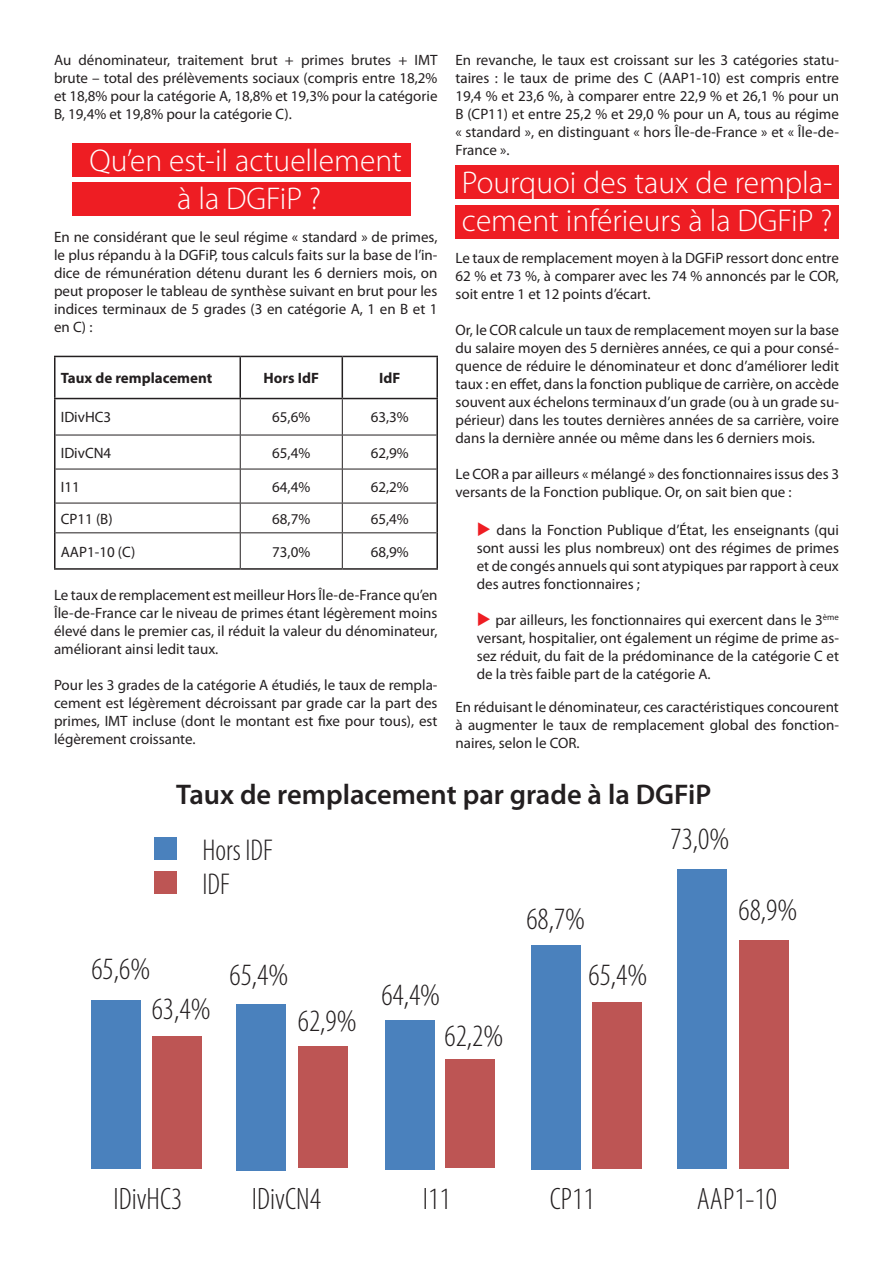
<style>
.page{position:relative;width:893px;height:1263px;background:#fff}
.page>*{position:absolute;margin:0;border:0;box-sizing:border-box;transform-origin:0 0}
.t1{font:300 31.5px/37.8px "Myriad Pro";color:#fff}
.t2{font:300 condensed 31.2px "Myriad Pro";color:#231f20}
.t3{font:300 condensed 30.15px/34px "Myriad Pro";color:#231f20}
.t4{font:600 28.5px "Myriad Pro";color:#231f20}
.t5{font:15px/18px "Myriad Pro";color:#231f20;text-align:justify}
.t6{font:700 15px "Myriad Pro";color:#231f20}
.s1{color:#ee1d23}
</style>
<div class="page">
<div style="left:455px;top:166px;width:384px;height:33px;background:#ee1d23"></div>
<div style="left:455px;top:205px;width:384px;height:33px;background:#ee1d23"></div>
<div style="left:72px;top:144px;width:339px;height:33px;background:#ee1d23"></div>
<div style="left:72px;top:183px;width:339px;height:33px;background:#ee1d23"></div>
<hr style="left:54px;top:399px;width:2px;height:36px;background:#231f20">
<hr style="left:436px;top:399px;width:2px;height:36px;background:#231f20">
<hr style="left:54px;top:435px;width:2px;height:34px;background:#231f20">
<hr style="left:436px;top:435px;width:2px;height:34px;background:#231f20">
<hr style="left:54px;top:469px;width:2px;height:34px;background:#231f20">
<hr style="left:436px;top:469px;width:2px;height:34px;background:#231f20">
<hr style="left:54px;top:503px;width:2px;height:30px;background:#231f20">
<hr style="left:436px;top:503px;width:2px;height:30px;background:#231f20">
<hr style="left:54px;top:533px;width:2px;height:35px;background:#231f20">
<hr style="left:436px;top:533px;width:2px;height:35px;background:#231f20">
<hr style="left:54px;top:568px;width:186px;height:2px;background:#231f20">
<hr style="left:240px;top:568px;width:102px;height:2px;background:#231f20">
<hr style="left:342px;top:568px;width:96px;height:2px;background:#231f20">
<hr style="left:240px;top:399px;width:1px;height:36px;background:#231f20">
<hr style="left:342px;top:399px;width:1px;height:36px;background:#231f20">
<hr style="left:56px;top:435px;width:184px;height:1px;background:#231f20">
<hr style="left:240px;top:435px;width:102px;height:1px;background:#231f20">
<hr style="left:240px;top:435px;width:1px;height:34px;background:#231f20">
<hr style="left:342px;top:435px;width:94px;height:1px;background:#231f20">
<hr style="left:342px;top:435px;width:1px;height:34px;background:#231f20">
<hr style="left:56px;top:469px;width:184px;height:1px;background:#231f20">
<hr style="left:240px;top:469px;width:102px;height:1px;background:#231f20">
<hr style="left:240px;top:469px;width:1px;height:34px;background:#231f20">
<hr style="left:342px;top:469px;width:94px;height:1px;background:#231f20">
<hr style="left:342px;top:469px;width:1px;height:34px;background:#231f20">
<hr style="left:56px;top:503px;width:184px;height:1px;background:#231f20">
<hr style="left:240px;top:503px;width:102px;height:1px;background:#231f20">
<svg style="left:240px;top:503px;width:1px;height:29px"></svg>
<hr style="left:342px;top:503px;width:94px;height:1px;background:#231f20">
<svg style="left:342px;top:503px;width:1px;height:29px"></svg>
<hr style="left:56px;top:532px;width:184px;height:1px;background:#231f20">
<hr style="left:240px;top:532px;width:102px;height:1px;background:#231f20">
<hr style="left:240px;top:533px;width:1px;height:35px;background:#231f20">
<hr style="left:342px;top:532px;width:94px;height:1px;background:#231f20">
<hr style="left:342px;top:533px;width:1px;height:35px;background:#231f20">
<hr style="left:54px;top:356px;width:186px;height:1px;background:#231f20">
<hr style="left:54px;top:357px;width:2px;height:41px;background:#231f20">
<hr style="left:240px;top:356px;width:102px;height:1px;background:#231f20">
<hr style="left:239px;top:357px;width:2px;height:41px;background:#231f20">
<hr style="left:342px;top:356px;width:96px;height:1px;background:#231f20">
<hr style="left:342px;top:357px;width:1px;height:41px;background:#231f20">
<hr style="left:436px;top:357px;width:2px;height:41px;background:#231f20">
<hr style="left:54px;top:398px;width:186px;height:1px;background:#231f20">
<hr style="left:240px;top:398px;width:102px;height:1px;background:#231f20">
<hr style="left:342px;top:398px;width:96px;height:1px;background:#231f20">
<div style="left:91px;top:1000px;width:50px;height:168px;background:#4a81bd"></div>
<div style="left:152px;top:1036px;width:50px;height:132px;background:#bd5554"></div>
<div style="left:298px;top:1046px;width:50px;height:122px;background:#bd5554"></div>
<div style="left:444px;top:1059px;width:50px;height:109px;background:#bd5554"></div>
<div style="left:592px;top:1002px;width:50px;height:166px;background:#bd5554"></div>
<div style="left:738px;top:940px;width:50px;height:228px;background:#bd5554"></div>
<div style="left:236px;top:1004px;width:50px;height:166px;background:#4a81bd"></div>
<div style="left:385px;top:1020px;width:50px;height:149px;background:#4a81bd"></div>
<div style="left:531px;top:945px;width:50px;height:224px;background:#4a81bd"></div>
<div style="left:677px;top:869px;width:50px;height:300px;background:#4a81bd"></div>
<div style="left:154px;top:837px;width:23px;height:23px;background:#4a81bd"></div>
<div style="left:154px;top:871px;width:23px;height:23px;background:#bd5554"></div>
<p class="t5" style="left:54px;top:51px;width:385px">Au dénominateur, traitement brut + primes brutes + IMT brute – total des prélèvements sociaux (compris entre 18,2% et 18,8% pour la catégorie A, 18,8% et 19,3% pour la catégorie B, 19,4% et 19,8% pour la catégorie C).</p>
<p class="t1" style="left:90px;top:142px;width:314px">Qu’en est-il actuellement</p>
<p class="t1" style="left:177px;top:180px;width:146px">à la DGFiP ?</p>
<p class="t5" style="left:54px;top:227px;width:385px">En ne considérant que le seul régime « standard » de primes, le plus répandu à la DGFiP, tous calculs faits sur la base de l’in&shy;dice de rémunération détenu durant les 6 derniers mois, on peut proposer le tableau de synthèse suivant en brut pour les indices terminaux de 5 grades (3 en catégorie A, 1 en B et 1 en C) :</p>
<p class="t6" style="left:61px;top:368px;width:153px">Taux de remplacement</p>
<p class="t6" style="left:264px;top:368px;width:57px">Hors IdF</p>
<p class="t6" style="left:379px;top:368px;width:23px">IdF</p>
<p class="t5" style="left:61px;top:408px;width:52px">IDivHC3</p>
<p class="t5" style="left:272px;top:408px;width:40px">65,6%</p>
<p class="t5" style="left:371px;top:408px;width:40px">63,3%</p>
<p class="t5" style="left:61px;top:443px;width:52px">IDivCN4</p>
<p class="t5" style="left:272px;top:443px;width:40px">65,4%</p>
<p class="t5" style="left:371px;top:443px;width:40px">62,9%</p>
<p class="t5" style="left:61px;top:477px;width:20px">I11</p>
<p class="t5" style="left:272px;top:477px;width:40px">64,4%</p>
<p class="t5" style="left:371px;top:477px;width:40px">62,2%</p>
<p class="t5" style="left:61px;top:509px;width:53px">CP11 (B)</p>
<p class="t5" style="left:272px;top:509px;width:40px">68,7%</p>
<p class="t5" style="left:371px;top:509px;width:40px">65,4%</p>
<p class="t5" style="left:61px;top:542px;width:76px">AAP1-10 (C)</p>
<p class="t5" style="left:272px;top:542px;width:40px">73,0%</p>
<p class="t5" style="left:371px;top:542px;width:40px">68,9%</p>
<p class="t5" style="left:54px;top:585px;width:385px">Le taux de remplacement est meilleur Hors Île-de-France qu’en Île-de-France car le niveau de primes étant légèrement moins élevé dans le premier cas, il réduit la valeur du dénominateur, améliorant ainsi ledit taux.</p>
<p class="t5" style="left:54px;top:675px;width:385px">Pour les 3 grades de la catégorie A étudiés, le taux de rempla&shy;cement est légèrement décroissant par grade car la part des primes, IMT incluse (dont le montant est fixe pour tous), est légèrement croissante.</p>
<p class="t5" style="left:455px;top:51px;width:385px">En revanche, le taux est croissant sur les 3 catégories statu&shy;taires : le taux de prime des C (AAP1-10) est compris entre 19,4 % et 23,6 %, à comparer entre 22,9 % et 26,1 % pour un B (CP11) et entre 25,2 % et 29,0 % pour un A, tous au régime « standard », en distinguant « hors Île-de-France » et « Île-de-France ».</p>
<p class="t1" style="left:462px;top:163px;width:372px">Pourquoi des taux de rempla&shy;cement inférieurs à la DGFiP ?</p>
<p class="t5" style="left:455px;top:249px;width:385px">Le taux de remplacement moyen à la DGFiP ressort donc entre 62 % et 73 %, à comparer avec les 74 % annoncés par le COR, soit entre 1 et 12 points d’écart.</p>
<p class="t5" style="left:455px;top:321px;width:385px">Or, le COR calcule un taux de remplacement moyen sur la base du salaire moyen des 5 dernières années, ce qui a pour consé&shy;quence de réduire le dénominateur et donc d’améliorer ledit taux : en effet, dans la fonction publique de carrière, on accède souvent aux échelons terminaux d’un grade (ou à un grade su&shy;périeur) dans les toutes dernières années de sa carrière, voire dans la dernière année ou même dans les 6 derniers mois.</p>
<p class="t5" style="left:455px;top:465px;width:385px">Le COR a par ailleurs « mélangé » des fonctionnaires issus des 3 versants de la Fonction publique. Or, on sait bien que :</p>
<p class="t5" style="left:477px;top:521px;width:364px"><span class="s1">◆</span> dans la Fonction Publique d’État, les enseignants (qui sont aussi les plus nombreux) ont des régimes de primes et de congés annuels qui sont atypiques par rapport à ceux des autres fonctionnaires ;</p>
<p class="t5" style="left:477px;top:611px;width:364px"><span class="s1">◆</span> par ailleurs, les fonctionnaires qui exercent dans le 3<sup>ème </sup>versant, hospitalier, ont également un régime de prime as&shy;sez réduit, du fait de la prédominance de la catégorie C et de la très faible part de la catégorie A.</p>
<p class="t5" style="left:455px;top:698px;width:385px">En réduisant le dénominateur, ces caractéristiques concourent à augmenter le taux de remplacement global des fonction&shy;naires, selon le COR.</p>
<p class="t4" style="left:176px;top:776px;width:536px">Taux de remplacement par grade à la DGFiP</p>
<h3 class="t3" style="left:202px;top:833px;width:72px">Hors IDF<br>IDF</h3>
<h2 class="t2" style="left:91px;top:950px;width:60px">65,6%</h2>
<h2 class="t2" style="left:152px;top:991px;width:60px">63,4%</h2>
<h2 class="t2" style="left:229px;top:956px;width:60px">65,4%</h2>
<h2 class="t2" style="left:298px;top:1002px;width:60px">62,9%</h2>
<h2 class="t2" style="left:381px;top:976px;width:60px">64,4%</h2>
<h2 class="t2" style="left:444px;top:1018px;width:60px">62,2%</h2>
<h2 class="t2" style="left:526px;top:900px;width:60px">68,7%</h2>
<h2 class="t2" style="left:588px;top:956px;width:60px">65,4%</h2>
<h2 class="t2" style="left:670px;top:820px;width:60px">73,0%</h2>
<h2 class="t2" style="left:738px;top:891px;width:60px">68,9%</h2>
<h2 class="t2" style="left:114px;top:1180px;width:70px">IDivHC3</h2>
<h2 class="t2" style="left:252px;top:1180px;width:71px">IDivCN4</h2>
<h2 class="t2" style="left:423px;top:1180px;width:29px">I11</h2>
<h2 class="t2" style="left:550px;top:1180px;width:46px">CP11</h2>
<h2 class="t2" style="left:697px;top:1180px;width:82px">AAP1-10</h2>
</div>
